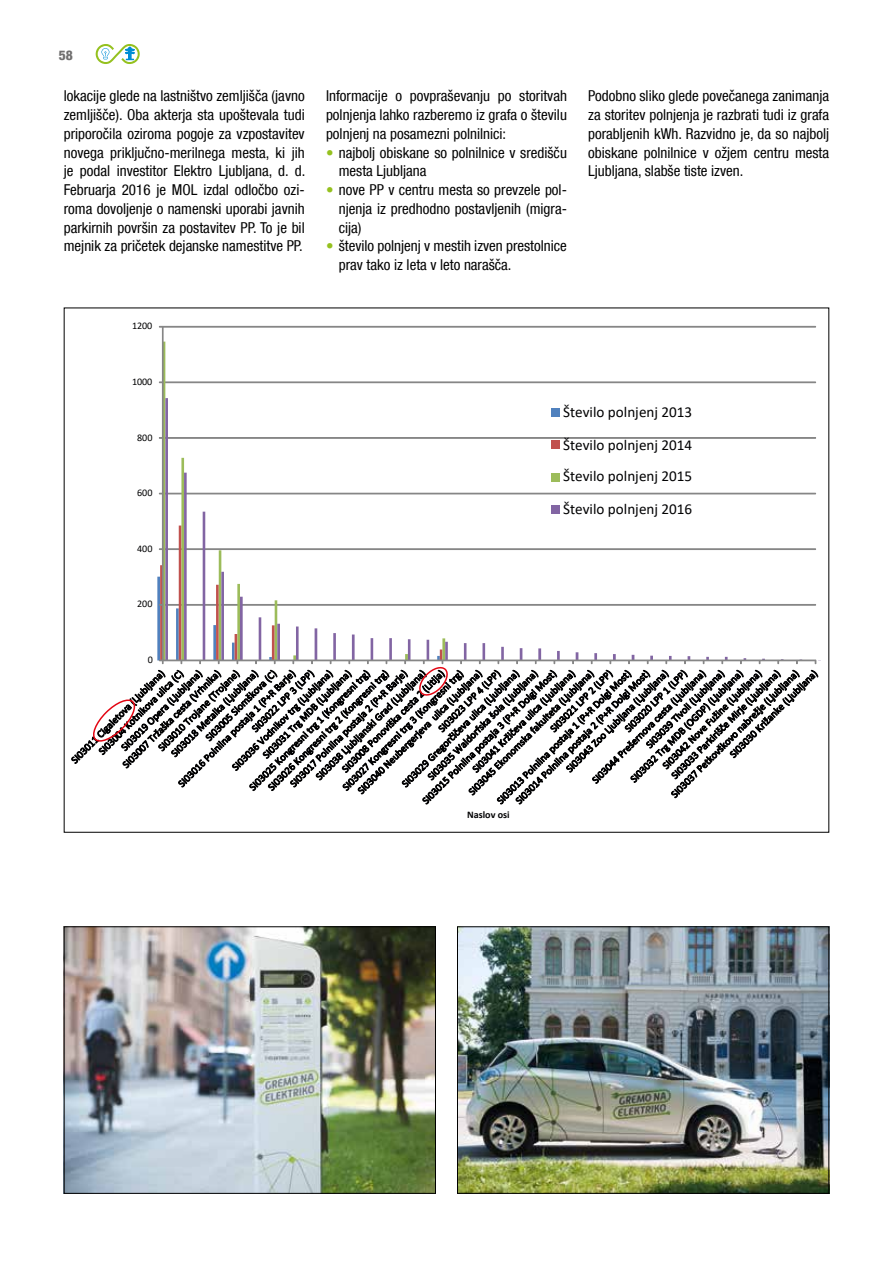
<style>
.page{position:relative;width:893px;height:1263px;background:#fff}
.page>*{position:absolute;margin:0;border:0;box-sizing:border-box;transform-origin:0 0}
.t1{font:15.15px/32.1px "Calibri";color:#020203;text-align:justify}
.t2{font:condensed 15px/18.8px "Helvetica Neue LT Com";color:#000;text-align:justify}
.t3{font:800 condensed 13.5px "Helvetica Neue LT Com";color:#706f6f}
.t4{font:10.05px "Calibri";letter-spacing:-.005em;color:#020203}
.t5{font:700 10.05px "Calibri";color:#020203}
.s1{color:#95c11f}
</style>
<div class="page">
<div style="left:163px;top:326px;width:653px;height:1px;border:1px solid #868686"></div>
<div style="left:163px;top:382px;width:653px;height:1px;border:1px solid #868686"></div>
<div style="left:163px;top:437px;width:653px;height:1px;border:1px solid #868686"></div>
<div style="left:163px;top:493px;width:653px;height:1px;border:1px solid #868686"></div>
<div style="left:163px;top:549px;width:653px;height:1px;border:1px solid #868686"></div>
<div style="left:163px;top:604px;width:653px;height:1px;border:1px solid #868686"></div>
<hr style="left:213px;top:625px;width:3px;height:35px;background:#5081be">
<hr style="left:176px;top:608px;width:3px;height:52px;background:#5081be">
<hr style="left:157px;top:577px;width:3px;height:83px;background:#5081be">
<hr style="left:272px;top:625px;width:3px;height:35px;background:#c1514e">
<hr style="left:235px;top:634px;width:2px;height:26px;background:#c1514e">
<hr style="left:216px;top:585px;width:3px;height:75px;background:#c1514e">
<hr style="left:179px;top:525px;width:2px;height:135px;background:#c1514e">
<hr style="left:160px;top:565px;width:3px;height:95px;background:#c1514e">
<hr style="left:442px;top:638px;width:3px;height:22px;background:#9cbc5a">
<hr style="left:275px;top:600px;width:2px;height:60px;background:#9cbc5a">
<hr style="left:237px;top:584px;width:3px;height:76px;background:#9cbc5a">
<hr style="left:219px;top:550px;width:2px;height:110px;background:#9cbc5a">
<hr style="left:181px;top:458px;width:3px;height:202px;background:#9cbc5a">
<hr style="left:163px;top:342px;width:2px;height:318px;background:#9cbc5a">
<hr style="left:221px;top:572px;width:3px;height:88px;background:#8265a3">
<hr style="left:203px;top:512px;width:2px;height:148px;background:#8265a3">
<hr style="left:184px;top:473px;width:3px;height:187px;background:#8265a3">
<hr style="left:165px;top:398px;width:3px;height:262px;background:#8265a3">
<hr style="left:296px;top:626px;width:3px;height:34px;background:#8265a3">
<hr style="left:277px;top:624px;width:3px;height:36px;background:#8265a3">
<hr style="left:259px;top:617px;width:2px;height:43px;background:#8265a3">
<hr style="left:240px;top:597px;width:3px;height:63px;background:#8265a3">
<hr style="left:371px;top:638px;width:2px;height:22px;background:#8265a3">
<hr style="left:352px;top:634px;width:3px;height:26px;background:#8265a3">
<hr style="left:333px;top:633px;width:3px;height:27px;background:#8265a3">
<hr style="left:315px;top:628px;width:2px;height:32px;background:#8265a3">
<hr style="left:445px;top:642px;width:3px;height:18px;background:#8265a3">
<hr style="left:427px;top:640px;width:2px;height:20px;background:#8265a3">
<hr style="left:408px;top:639px;width:2px;height:21px;background:#8265a3">
<hr style="left:389px;top:638px;width:3px;height:22px;background:#8265a3">
<div style="left:162px;top:327px;width:1px;height:333px;border:1px solid #868686"></div>
<div style="left:552px;top:409px;width:8px;height:8px;background:#5081be"></div>
<div style="left:552px;top:441px;width:8px;height:8px;background:#c1514e"></div>
<div style="left:552px;top:473px;width:8px;height:8px;background:#9cbc5a"></div>
<div style="left:552px;top:505px;width:8px;height:8px;background:#8265a3"></div>
<svg style="left:71px;top:643px;width:750px;height:161px"></svg>
<img style="left:66px;top:928px;width:368px;height:264px">
<div style="left:64px;top:926px;width:372px;height:268px;border:1px solid #000"></div>
<img style="left:459px;top:928px;width:368px;height:264px">
<div style="left:457px;top:926px;width:372px;height:268px;border:1px solid #000"></div>
<svg style="left:96px;top:44px;width:44px;height:20px"></svg>
<p class="t3" style="left:59px;top:46px;width:16px">58</p>
<p class="t2" style="left:64px;top:86px;width:243px">lokacije glede na lastništvo zemljišča (javno zemljišče). Oba akterja sta upoštevala tudi priporočila oziroma pogoje za vzpostavitev novega priključno-merilnega mesta, ki jih je podal investitor Elektro Ljubljana, d. d.<br>Februarja 2016 je MOL izdal odločbo ozi&shy;roma dovoljenje o namenski uporabi javnih parkirnih površin za postavitev PP. To je bil mejnik za pričetek dejanske namestitve PP.</p>
<p class="t2" style="left:326px;top:86px;width:242px">Informacije o povpraševanju po storitvah polnjenja lahko razberemo iz grafa o številu polnjenj na posamezni polnilnici:</p>
<p class="t2" style="left:339px;top:143px;width:230px;text-indent:-13px"><span class="s1">•</span> najbolj obiskane so polnilnice v središču mesta Ljubljana</p>
<p class="t2" style="left:339px;top:180px;width:230px;text-indent:-13px"><span class="s1">•</span> nove PP v centru mesta so prevzele pol&shy;njenja iz predhodno postavljenih (migra&shy;cija)</p>
<p class="t2" style="left:339px;top:236px;width:230px;text-indent:-13px"><span class="s1">•</span> število polnjenj v mestih izven prestolnice prav tako iz leta v leto narašča.</p>
<p class="t4" style="left:132px;top:319px;width:22px">1200</p>
<p class="t4" style="left:132px;top:374px;width:22px">1000</p>
<p class="t2" style="left:588px;top:86px;width:242px">Podobno sliko glede povečanega zanimanja za storitev polnjenja je razbrati tudi iz grafa porabljenih kWh. Razvidno je, da so najbolj obiskane polnilnice v ožjem centru mesta Ljubljana, slabše tiste izven.</p>
<p class="t4" style="left:137px;top:430px;width:17px">800</p>
<p class="t4" style="left:137px;top:486px;width:17px">600</p>
<p class="t4" style="left:137px;top:541px;width:17px">400</p>
<p class="t4" style="left:137px;top:597px;width:17px">200</p>
<p class="t4" style="left:148px;top:653px;width:7px">0</p>
<p class="t1" style="left:563px;top:396px;width:130px">Število polnjenj 2013<br>Število polnjenj 2014<br>Število polnjenj 2015<br>Število polnjenj 2016</p>
<p class="t5" style="left:467px;top:807px;width:44px">Naslov osi</p>
</div>
